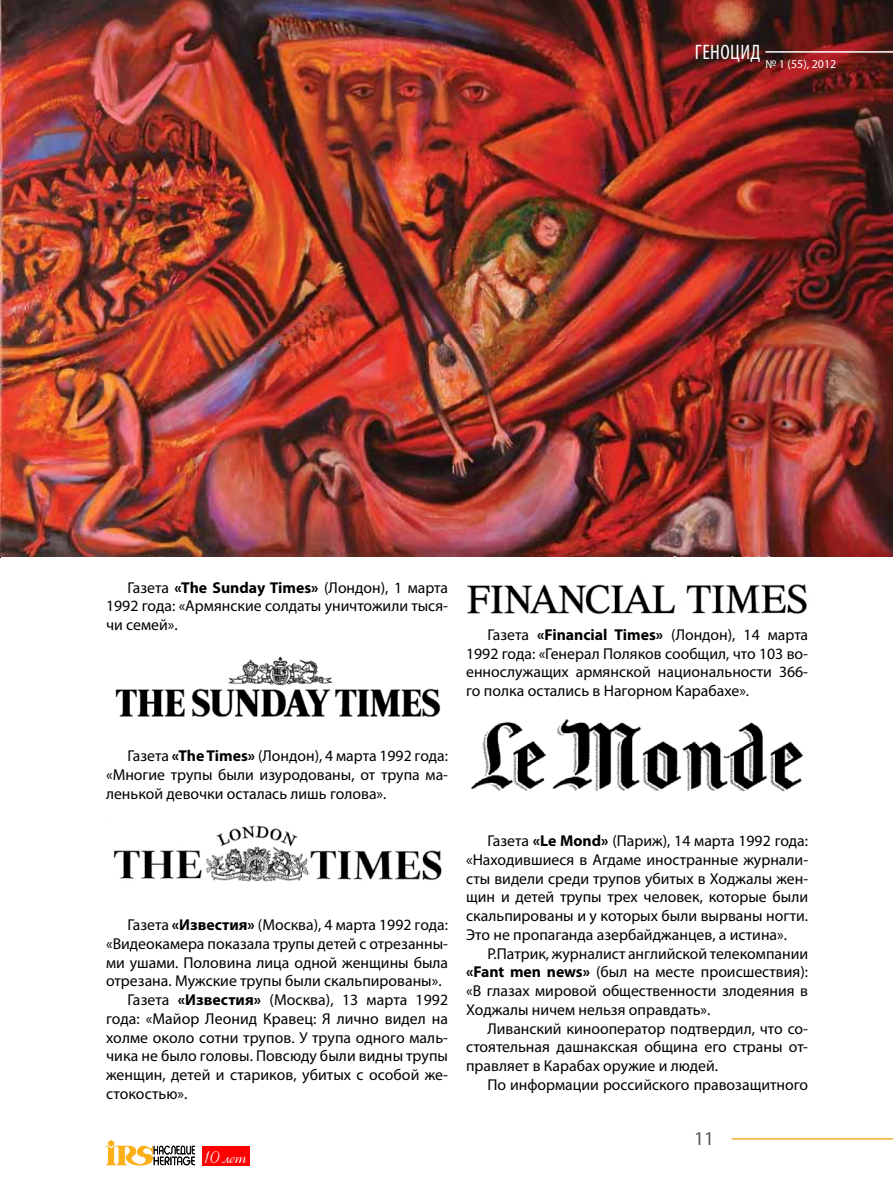
<style>
.page{position:relative;width:893px;height:1191px;background:#fff}
.page>*{position:absolute;margin:0;border:0;box-sizing:border-box;transform-origin:0 0}
.t1{font:28.2px "Cyrillic Ribbon";color:#fff}
.t2{font:condensed 21px "Myriad Pro";color:#fff}
.t3{font:19.5px "Myriad Pro";color:#58595b}
.t4{font:15.75px/18.8px "Myriad Pro";color:#000;text-align:justify}
.t5{font:12px "Myriad Pro";color:#fff}
.s1{font-weight:700}
</style>
<div class="page">
<hr style="left:731px;top:1138px;width:162px;height:1px;background:#fbaf34">
<img style="left:0;top:0;width:893px;height:556px">
<svg style="left:106px;top:1140px;width:89px;height:25px"></svg>
<div style="left:202px;top:1146px;width:47px;height:19px;background:#f00"></div>
<img style="left:115px;top:656px;width:326px;height:61px">
<img style="left:113px;top:825px;width:329px;height:61px">
<img style="left:467px;top:584px;width:340px;height:31px">
<img style="left:471px;top:719px;width:333px;height:73px">
<hr style="left:765px;top:51px;width:128px;height:2px;background:#fff">
<h2 class="t2" style="left:695px;top:39px;width:66px">геноцид</h2>
<p class="t5" style="left:765px;top:56px;width:73px">№ 1 (55), 2012</p>
<p class="t4" style="left:106px;top:577px;width:344px;text-indent:21px">Газета <span class="s1">«The Sunday Times»</span> (Лондон), 1 марта 1992 года: «Армянские солдаты уничтожили тыся&shy;чи семей».</p>
<p class="t4" style="left:466px;top:625px;width:344px;text-indent:21px">Газета <span class="s1">«Financial Times»</span> (Лондон), 14 марта 1992 года: «Генерал Поляков сообщил, что 103 во&shy;еннослужащих армянской национальности 366- го полка остались в Нагорном Карабахе».</p>
<p class="t4" style="left:106px;top:746px;width:344px;text-indent:21px">Газета <span class="s1">«The Times»</span> (Лондон), 4 марта 1992 года: «Многие трупы были изуродованы, от трупа ма&shy;ленькой девочки осталась лишь голова».</p>
<p class="t4" style="left:127px;top:915px;width:322px">Газета <span class="s1">«Известия»</span> (Москва), 4 марта 1992 года:</p>
<p class="t4" style="left:106px;top:934px;width:343px">«Видеокамера показала трупы детей с отрезанны-</p>
<p class="t4" style="left:106px;top:952px;width:343px">ми ушами. Половина лица одной женщины была</p>
<p class="t4" style="left:106px;top:971px;width:337px">отрезана. Мужские трупы были скальпированы».</p>
<p class="t4" style="left:127px;top:990px;width:322px">Газета <span class="s1">«Известия»</span> (Москва), 13 марта 1992</p>
<p class="t4" style="left:106px;top:1009px;width:343px">года: «Майор Леонид Кравец: Я лично видел на</p>
<p class="t4" style="left:106px;top:1027px;width:344px">холме около сотни трупов. У трупа одного маль-</p>
<p class="t4" style="left:106px;top:1046px;width:343px">чика не было головы. Повсюду были видны трупы</p>
<p class="t4" style="left:106px;top:1065px;width:343px">женщин, детей и стариков, убитых с особой же-</p>
<p class="t4" style="left:106px;top:1084px;width:83px">стокостью».</p>
<h1 class="t1" style="left:205px;top:1137px;width:46px">10 лет</h1>
<p class="t4" style="left:466px;top:831px;width:344px;text-indent:21px">Газета <span class="s1">«Le Mond»</span> (Париж), 14 марта 1992 года: «Находившиеся в Агдаме иностранные журнали&shy;сты видели среди трупов убитых в Ходжалы жен&shy;щин и детей трупы трех человек, которые были скальпированы и у которых были вырваны ногти.<br>Это не пропаганда азербайджанцев, а истина».</p>
<p class="t4" style="left:466px;top:943px;width:344px;text-indent:21px">Р.Патрик, журналист английской телекомпании <span class="s1">«Fant men news»</span> (был на месте происшествия): «В глазах мировой общественности злодеяния в Ходжалы ничем нельзя оправдать».</p>
<p class="t4" style="left:466px;top:1018px;width:343px;text-indent:21px">Ливанский кинооператор подтвердил, что со&shy;стоятельная дашнакская община его страны от&shy;правляет в Карабах оружие и людей.</p>
<p class="t4" style="left:487px;top:1074px;width:322px">По информации российского правозащитного</p>
<p class="t3" style="left:694px;top:1126px;width:22px">11</p>
</div>
